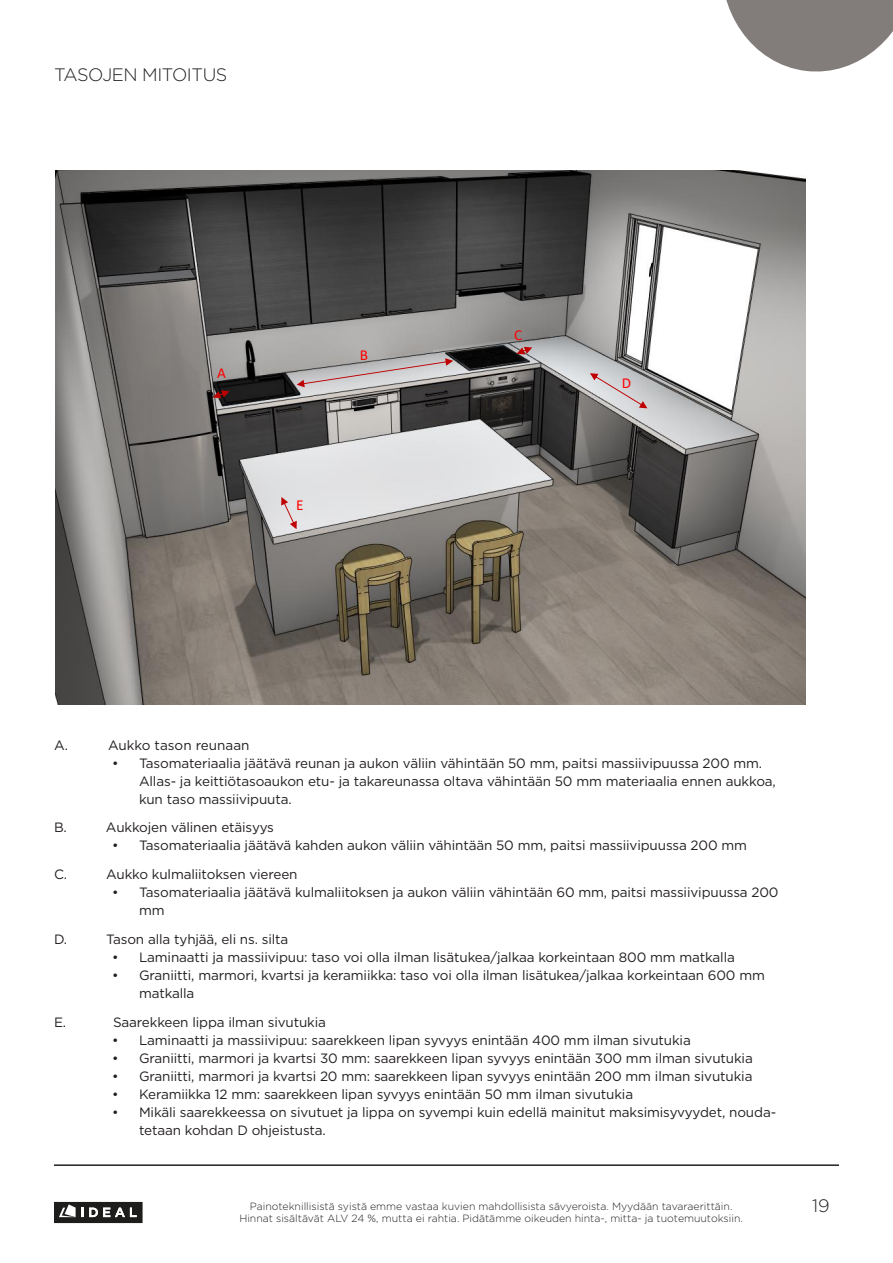
<style>
.page{position:relative;width:893px;height:1263px;background:#fff}
.page>*{position:absolute;margin:0;border:0;box-sizing:border-box;transform-origin:0 0}
.SIVUOTS___SISÄLLYS{font:300 18px "Gotham";letter-spacing:-.025em;color:#231f20}
.t1{font:15.3px "Calibri";color:#f00}
.Hintarivi_normal_book_4pl{font:13.5px/18px "Gotham";letter-spacing:-.01em;color:#231f20}
.t2{font:300 10.5px "Gotham";color:#231f20}
</style>
<div class="page">
<hr style="left:54px;top:1164px;width:785px;height:2px;background:#231f20">
<svg style="left:54px;top:1202px;width:89px;height:21px;background:#484947"></svg>
<svg style="left:726px;top:0;width:167px;height:72px"></svg>
<img style="left:55px;top:170px;width:751px;height:534px">
<svg style="left:213px;top:390px;width:16px;height:8px"></svg>
<svg style="left:297px;top:358px;width:156px;height:29px;background:#bab2b3"></svg>
<svg style="left:517px;top:347px;width:15px;height:7px"></svg>
<svg style="left:590px;top:373px;width:57px;height:35px;background:#c8bfc1"></svg>
<svg style="left:281px;top:497px;width:16px;height:32px"></svg>
<p class="SIVUOTS___SISÄLLYS" style="left:54px;top:63px;width:175px">TASOJEN MITOITUS</p>
<p class="t1" style="left:217px;top:363px;width:10px">A</p>
<p class="t1" style="left:296px;top:494px;width:9px">E</p>
<p class="t1" style="left:360px;top:344px;width:10px">B</p>
<p class="t1" style="left:514px;top:324px;width:10px">C</p>
<p class="t1" style="left:622px;top:372px;width:11px">D</p>
<p class="Hintarivi_normal_book_4pl" style="left:54px;top:736px;width:15px">A.</p>
<p class="Hintarivi_normal_book_4pl" style="left:108px;top:736px;width:143px">Aukko tason reunaan</p>
<p class="Hintarivi_normal_book_4pl" style="left:139px;top:754px;width:638px;text-indent:-27px">• Tasomateriaalia jäätävä reunan ja aukon väliin vähintään 50 mm, paitsi massiivipuussa 200 mm.<br>Allas- ja keittiötasoaukon etu- ja takareunassa oltava vähintään 50 mm materiaalia ennen aukkoa, kun taso massiivipuuta.</p>
<p class="Hintarivi_normal_book_4pl" style="left:54px;top:818px;width:14px">B.</p>
<p class="Hintarivi_normal_book_4pl" style="left:106px;top:818px;width:170px">Aukkojen välinen etäisyys</p>
<p class="Hintarivi_normal_book_4pl" style="left:112px;top:836px;width:636px">• Tasomateriaalia jäätävä kahden aukon väliin vähintään 50 mm, paitsi massiivipuussa 200 mm</p>
<p class="Hintarivi_normal_book_4pl" style="left:54px;top:865px;width:15px">C.</p>
<p class="Hintarivi_normal_book_4pl" style="left:106px;top:865px;width:193px">Aukko kulmaliitoksen viereen</p>
<p class="Hintarivi_normal_book_4pl" style="left:139px;top:883px;width:641px;text-indent:-27px">• Tasomateriaalia jäätävä kulmaliitoksen ja aukon väliin vähintään 60 mm, paitsi massiivipuussa 200 mm</p>
<p class="Hintarivi_normal_book_4pl" style="left:54px;top:930px;width:15px">D.</p>
<p class="Hintarivi_normal_book_4pl" style="left:106px;top:930px;width:184px">Tason alla tyhjää, eli ns. silta</p>
<p class="Hintarivi_normal_book_4pl" style="left:112px;top:948px;width:624px">• Laminaatti ja massiivipuu: taso voi olla ilman lisätukea/jalkaa korkeintaan 800 mm matkalla</p>
<p class="Hintarivi_normal_book_4pl" style="left:139px;top:966px;width:627px;text-indent:-27px">• Graniitti, marmori, kvartsi ja keramiikka: taso voi olla ilman lisätukea/jalkaa korkeintaan 600 mm matkalla</p>
<p class="Hintarivi_normal_book_4pl" style="left:54px;top:1013px;width:14px">E.</p>
<p class="Hintarivi_normal_book_4pl" style="left:113px;top:1013px;width:214px">Saarekkeen lippa ilman sivutukia</p>
<p class="Hintarivi_normal_book_4pl" style="left:112px;top:1031px;width:580px">• Laminaatti ja massiivipuu: saarekkeen lipan syvyys enintään 400 mm ilman sivutukia</p>
<p class="Hintarivi_normal_book_4pl" style="left:112px;top:1049px;width:642px">• Graniitti, marmori ja kvartsi 30 mm: saarekkeen lipan syvyys enintään 300 mm ilman sivutukia</p>
<p class="Hintarivi_normal_book_4pl" style="left:112px;top:1067px;width:642px">• Graniitti, marmori ja kvartsi 20 mm: saarekkeen lipan syvyys enintään 200 mm ilman sivutukia</p>
<p class="Hintarivi_normal_book_4pl" style="left:112px;top:1085px;width:523px">• Keramiikka 12 mm: saarekkeen lipan syvyys enintään 50 mm ilman sivutukia</p>
<p class="Hintarivi_normal_book_4pl" style="left:139px;top:1103px;width:639px;text-indent:-27px">• Mikäli saarekkeessa on sivutuet ja lippa on syvempi kuin edellä mainitut maksimisyvyydet, nouda&shy;tetaan kohdan D ohjeistusta.</p>
<p class="t2" style="left:250px;top:1199px;width:484px">Painoteknillisistä syistä emme vastaa kuvien mahdollisista sävyeroista. Myydään tavaraerittäin.</p>
<h1 class="SIVUOTS___SISÄLLYS" style="left:812px;top:1194px;width:19px">19</h1>
<p class="t2" style="left:239px;top:1212px;width:505px">Hinnat sisältävät ALV 24 %, mutta ei rahtia. Pidätämme oikeuden hinta-, mitta- ja tuotemuutoksiin.</p>
</div>
